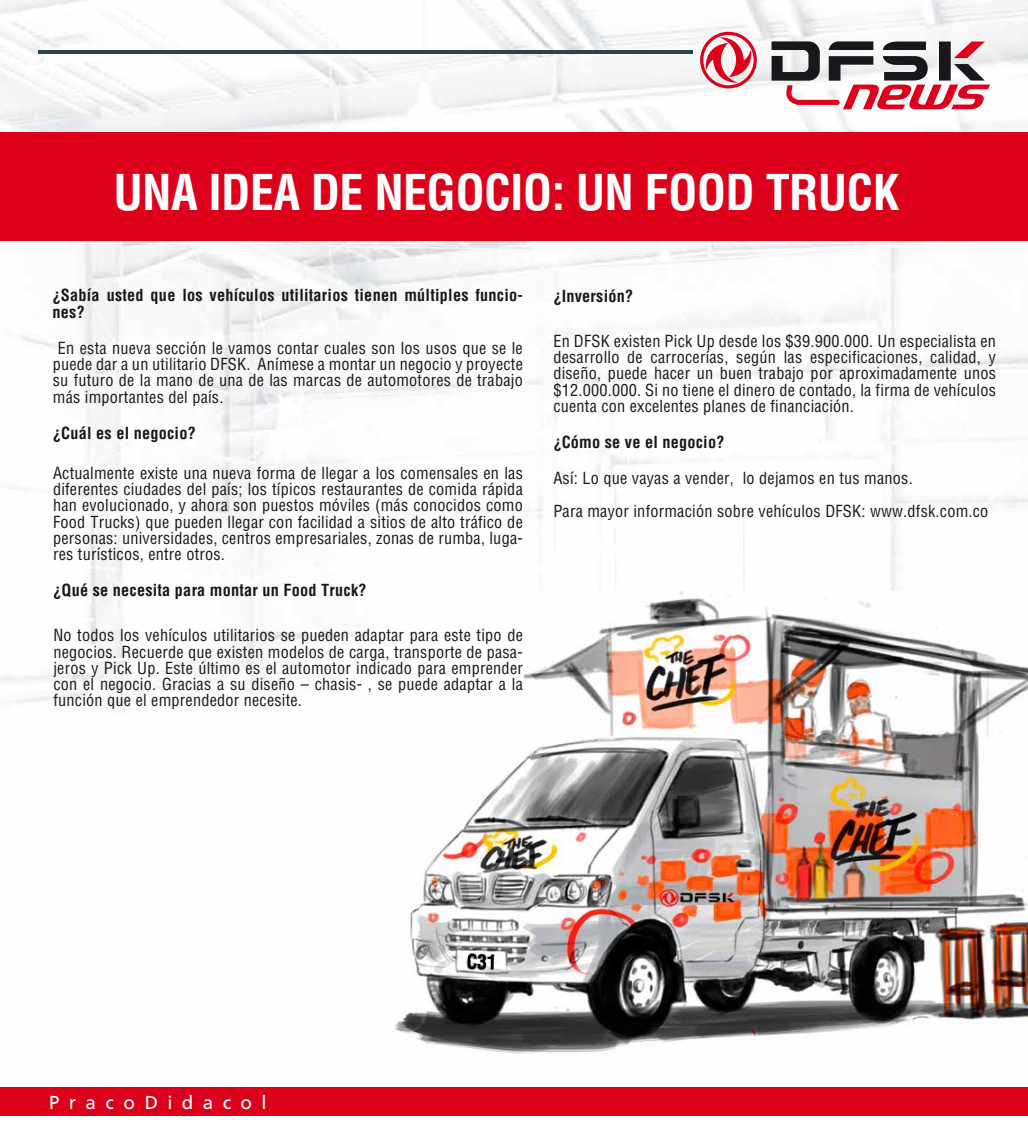
<style>
.page{position:relative;width:1028px;height:1134px;background:#fff}
.page>*{position:absolute;margin:0;border:0;box-sizing:border-box;transform-origin:0 0}
.t1{font:700 condensed 48.12px "Helvetica";letter-spacing:-.015em;color:#fff}
.t2{font:18.75px "Frutiger Neue LT Com";letter-spacing:.5em;color:#fff}
.t3{font:condensed 16.25px/16.2px "Helvetica";letter-spacing:.015em;color:#1a171c;text-align:justify}
.t4{font:700 condensed 16.25px/16.2px "Helvetica";letter-spacing:.015em;color:#1a171c}
</style>
<div class="page">
<img style="left:0;top:0;width:1028px;height:706px">
<svg style="left:700px;top:32px;width:290px;height:77px"></svg>
<hr style="left:38px;top:50px;width:654px;height:3px;background:#2c4352">
<div style="left:0;top:1087px;width:1028px;height:29px;background:#dd001a"></div>
<div style="left:0;top:132px;width:1028px;height:109px;background:#dd001a"></div>
<img style="left:368px;top:591px;width:660px;height:463px">
<svg style="left:466px;top:952px;width:29px;height:19px"></svg>
<h1 class="t1" style="left:113px;top:162px;width:787px">UNA IDEA DE NEGOCIO: UN FOOD TRUCK</h1>
<p class="t4" style="left:53px;top:287px;width:472px">¿Sabía usted que los vehículos utilitarios tienen múltiples funcio&shy;nes?</p>
<p class="t3" style="left:53px;top:340px;width:471px;text-indent:5px">En esta nueva sección le vamos contar cuales son los usos que se le puede dar a un utilitario DFSK. Anímese a montar un negocio y proyecte su futuro de la mano de una de las marcas de automotores de trabajo más importantes del país.</p>
<p class="t4" style="left:53px;top:425px;width:144px">¿Cuál es el negocio?</p>
<p class="t3" style="left:53px;top:465px;width:471px">Actualmente existe una nueva forma de llegar a los comensales en las diferentes ciudades del país; los típicos restaurantes de comida rápida han evolucionado, y ahora son puestos móviles (más conocidos como Food Trucks) que pueden llegar con facilidad a sitios de alto tráfico de personas: universidades, centros empresariales, zonas de rumba, luga&shy;res turísticos, entre otros.</p>
<p class="t4" style="left:53px;top:582px;width:315px">¿Qué se necesita para montar un Food Truck?</p>
<p class="t3" style="left:53px;top:627px;width:471px">No todos los vehículos utilitarios se pueden adaptar para este tipo de negocios. Recuerde que existen modelos de carga, transporte de pasa&shy;jeros y Pick Up. Este último es el automotor indicado para emprender con el negocio. Gracias a su diseño – chasis- , se puede adaptar a la función que el emprendedor necesite.</p>
<p class="t4" style="left:553px;top:288px;width:81px">¿Inversión?</p>
<p class="t3" style="left:553px;top:333px;width:444px">En DFSK existen Pick Up desde los $39.900.000. Un especialista en desarrollo de carrocerías, según las especificaciones, calidad, y diseño, puede hacer un buen trabajo por aproximadamente unos $12.000.000. Si no tiene el dinero de contado, la firma de vehículos cuenta con excelentes planes de financiación.</p>
<p class="t4" style="left:553px;top:434px;width:173px">¿Cómo se ve el negocio?</p>
<p class="t3" style="left:553px;top:462px;width:436px;line-height:32.5px">Así: Lo que vayas a vender, lo dejamos en tus manos.<br>Para mayor información sobre vehículos DFSK: www.dfsk.com.co</p>
<p class="t2" style="left:49px;top:1091px;width:219px">PracoDidacol</p>
</div>
